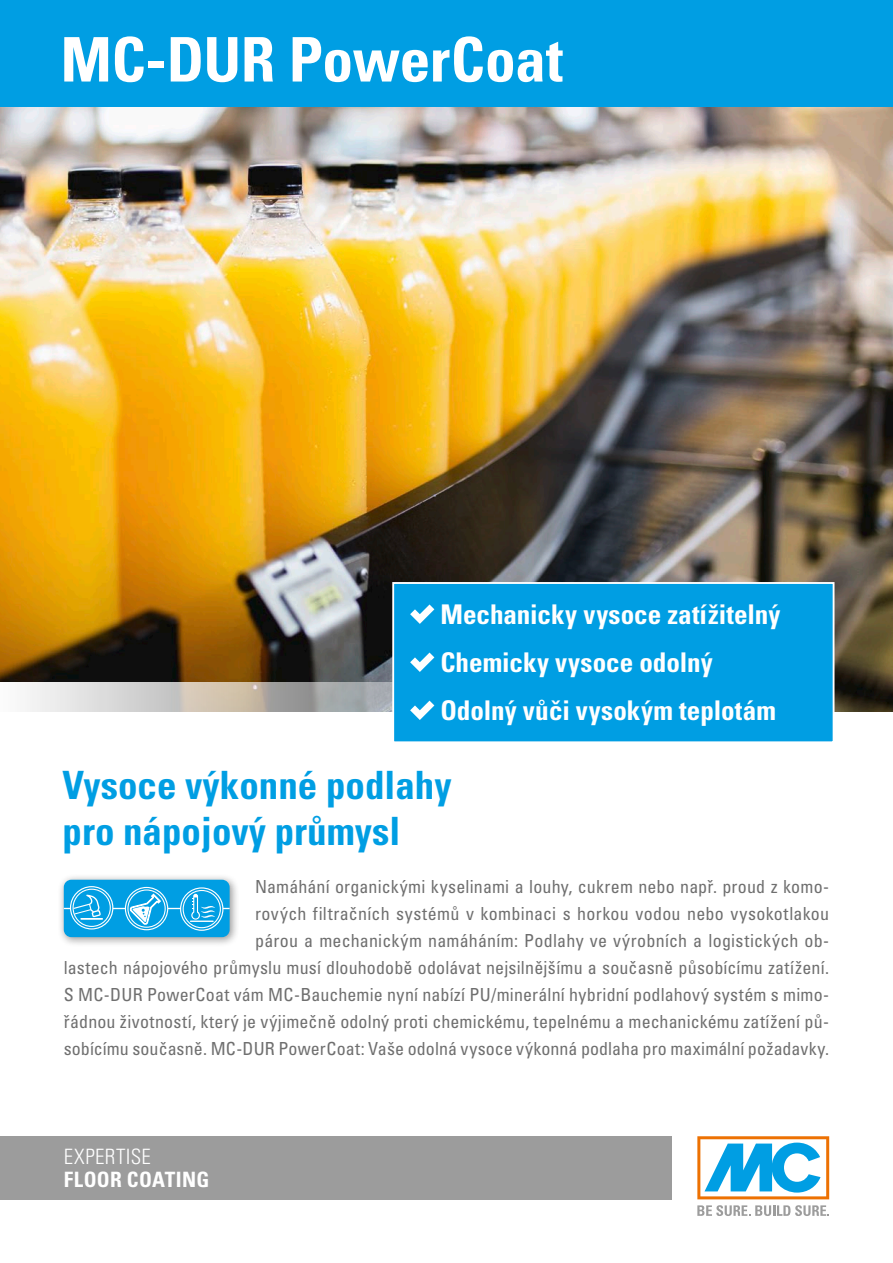
<style>
.page{position:relative;width:893px;height:1263px;background:#fff}
.page>*{position:absolute;margin:0;border:0;box-sizing:border-box;transform-origin:0 0}
.t1{font:700 condensed 61.5px "Univers LT Pro";letter-spacing:-.01em;color:#fff}
.t2{font:700 condensed 39px/45px "Univers LT Pro";color:#009ee3}
.t3{font:700 condensed 27.15px/48px "Univers LT Pro";color:#fff}
.t4{font:700 condensed 21.15px "Univers LT Pro";letter-spacing:.015em;color:#fff}
.t5{font:300 condensed 21.15px "Univers LT Std";letter-spacing:.02em;color:#fff}
.t6{font:condensed 18px/27px "Univers LT Pro";letter-spacing:.01em;color:#6f6f6f;text-align:right}
</style>
<div class="page">
<img style="left:0;top:106px;width:893px;height:606px">
<svg style="left:0;top:682px;width:392px;height:30px;background:#c7c5c1"></svg>
<div style="left:0;top:0;width:893px;height:106px;background:#009ee3"></div>
<div style="left:57px;top:873px;width:182px;height:74px;background:#000;opacity:.41"></div>
<div style="left:64px;top:880px;width:166px;height:57px;background:#009ee3;border-radius:8px"></div>
<hr style="left:64px;top:908px;width:166px;height:1px;background:#fff">
<div style="left:125px;top:887px;width:43px;height:43px;border:2px solid #fff;border-radius:50%"></div>
<div style="left:127px;top:889px;width:39px;height:39px;border:2px solid #fff;border-radius:50%"></div>
<div style="left:126px;top:888px;width:41px;height:41px;border:1px solid #009ee3;border-radius:50%"></div>
<svg style="left:126px;top:873px;width:38px;height:74px"></svg>
<svg style="left:71px;top:887px;width:41px;height:41px"></svg>
<div style="left:70px;top:886px;width:43px;height:43px;border:2px solid #fff;border-radius:50%"></div>
<svg style="left:73px;top:889px;width:38px;height:38px"></svg>
<div style="left:72px;top:888px;width:40px;height:40px;border:2px solid #fff;border-radius:50%"></div>
<div style="left:71px;top:887px;width:41px;height:41px;border:1px solid #009ee3;border-radius:50%"></div>
<div style="left:74px;top:890px;width:36px;height:36px;background:#009ee3;border-radius:50%"></div>
<svg style="left:74px;top:895px;width:27px;height:24px"></svg>
<hr style="left:81px;top:918px;width:21px;height:2px;background:#fff">
<svg style="left:181px;top:888px;width:42px;height:42px"></svg>
<div style="left:180px;top:887px;width:43px;height:44px;border:2px solid #fff;border-radius:50%"></div>
<svg style="left:183px;top:890px;width:38px;height:38px"></svg>
<div style="left:182px;top:889px;width:40px;height:40px;border:2px solid #fff;border-radius:50%"></div>
<div style="left:181px;top:888px;width:41px;height:42px;border:1px solid #009ee3;border-radius:50%"></div>
<div style="left:184px;top:891px;width:36px;height:36px;background:#009ee3;border-radius:50%"></div>
<svg style="left:189px;top:878px;width:29px;height:53px"></svg>
<svg style="left:697px;top:1136px;width:132px;height:63px"></svg>
<svg style="left:697px;top:1205px;width:132px;height:11px"></svg>
<div style="left:0;top:1136px;width:672px;height:63px;background:#9c9c9c"></div>
<div style="left:392px;top:582px;width:442px;height:161px;background:#009ee3;border:2px solid #fff"></div>
<svg style="left:410px;top:604px;width:24px;height:20px"></svg>
<svg style="left:410px;top:652px;width:24px;height:20px"></svg>
<svg style="left:410px;top:701px;width:24px;height:19px"></svg>
<h1 class="t1" style="left:61px;top:22px;width:504px">MC-DUR PowerCoat</h1>
<h3 class="t3" style="left:440px;top:590px;width:341px">Mechanicky vysoce zatížitelný<br>Chemicky vysoce odolný<br>Odolný vůči vysokým teplotám</h3>
<h2 class="t2" style="left:63px;top:763px;width:391px">Vysoce výkonné podlahy pro nápojový průmysl</h2>
<p class="t6" style="left:64px;top:873px;width:767px">Namáhání organickými kyselinami a louhy, cukrem nebo např. proud z komo-<br>rových filtračních systémů v kombinaci s horkou vodou nebo vysokotlakou<br>párou a mechanickým namáháním: Podlahy ve výrobních a logistických ob-<br>lastech nápojového průmyslu musí dlouhodobě odolávat nejsilnějšímu a současně působícímu zatížení.<br>S MC-DUR PowerCoat vám MC-Bauchemie nyní nabízí PU/minerální hybridní podlahový systém s mimo&shy;řádnou životností, který je výjimečně odolný proti chemickému, tepelnému a mechanickému zatížení pů&shy;sobícímu současně. MC-DUR PowerCoat: Vaše odolná vysoce výkonná podlaha pro maximální požadavky.</p>
<p class="t5" style="left:64px;top:1143px;width:88px">EXPERTISE</p>
<p class="t4" style="left:64px;top:1166px;width:147px">FLOOR COATING</p>
</div>
